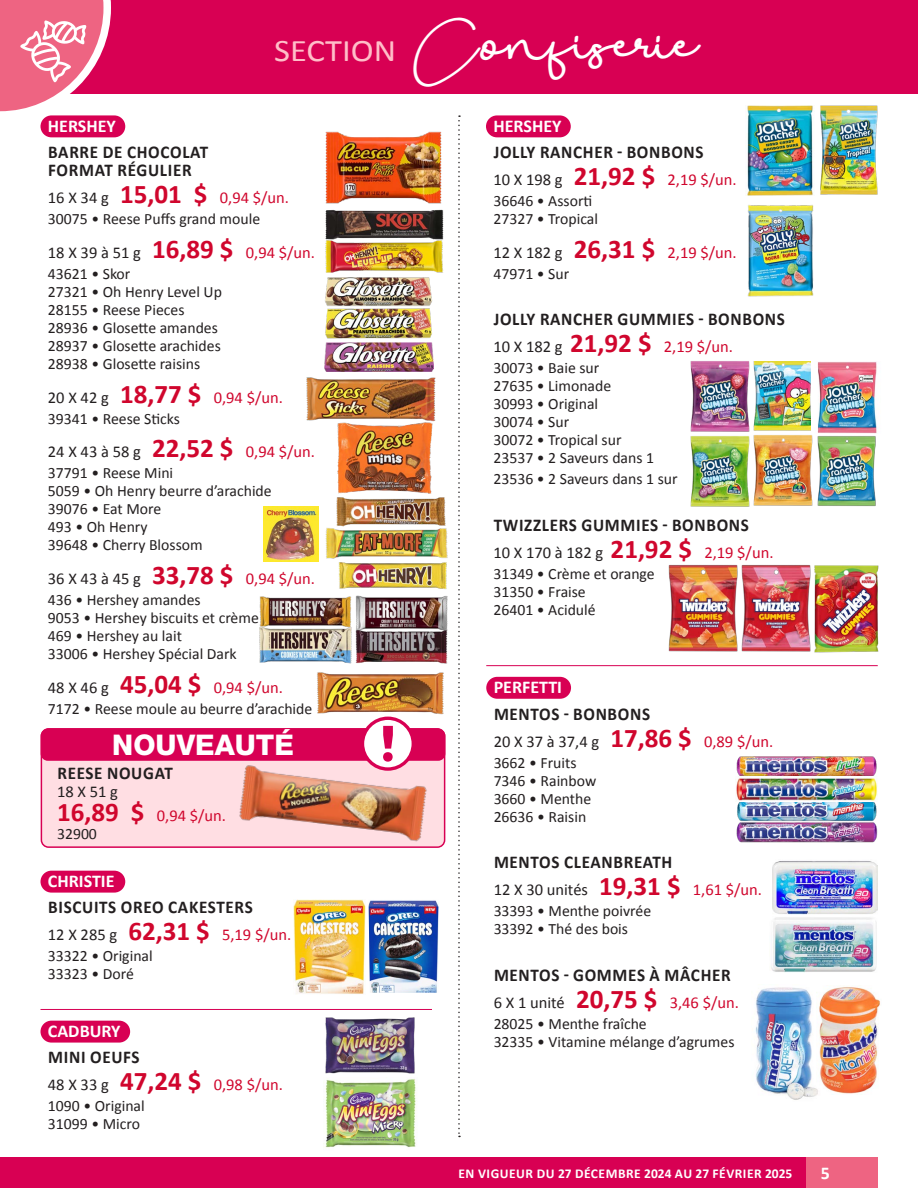
<style>
.page{position:relative;width:918px;height:1188px;background:#fff}
.page>*{position:absolute;margin:0;border:0;box-sizing:border-box;transform-origin:0 0}
.t1{font:36px "The Bohemian Free";color:#fff;scale:1.1 1}
.t2{font:800 28.5px "Helvetica Neue LT Pro";color:#fff}
.t3{font:700 18px/18px "Calibri";letter-spacing:.04em;color:#231f20;scale:.95 1}
.t4{font:700 18px "Calibri";color:#fff}
.t5{font:16.5px "Calibri";color:#d0062d}
.t6{font:16.5px "Calibri";color:#231f20}
.t7{font:15.75px "Calibri";color:#231f20}
.t8{font:700 13.5px "Calibri";letter-spacing:.04em;color:#fff}
.s1{color:#231f20}
.s2{font-weight:700;font-size:27px}
.s3{font-weight:700;font-size:27px;color:#d0062d}
.s4{color:#d0062d}
</style>
<div class="page">
<div style="left:41px;top:115px;width:84px;height:22px;background:#d80053;border-radius:11px"></div>
<div style="left:486px;top:677px;width:85px;height:22px;background:#d80053;border-radius:11px"></div>
<div style="left:41px;top:871px;width:84px;height:22px;background:#d80053;border-radius:11px"></div>
<div style="left:41px;top:1021px;width:89px;height:22px;background:#d80053;border-radius:11px"></div>
<hr style="left:40px;top:1009px;width:392px;height:1px;background:#d80053">
<hr style="left:486px;top:665px;width:392px;height:1px;background:#d80053">
<svg style="left:458px;top:115px;width:2px;height:1022px"></svg>
<div style="left:486px;top:115px;width:85px;height:22px;background:#d80053;border-radius:11px"></div>
<div style="left:0;top:0;width:918px;height:93px;background:#d80053"></div>
<svg style="left:0;top:0;width:111px;height:119px"></svg>
<img style="left:325px;top:131px;width:117px;height:73px">
<img style="left:325px;top:209px;width:119px;height:29px">
<img style="left:325px;top:238px;width:119px;height:35px">
<img style="left:325px;top:277px;width:107px;height:62px">
<img style="left:324px;top:342px;width:109px;height:30px">
<img style="left:306px;top:377px;width:130px;height:44px">
<img style="left:336px;top:497px;width:110px;height:30px">
<img style="left:325px;top:528px;width:123px;height:31px">
<img style="left:338px;top:562px;width:109px;height:27px">
<img style="left:264px;top:507px;width:54px;height:54px">
<img style="left:333px;top:405px;width:105px;height:105px">
<img style="left:259px;top:596px;width:93px;height:29px">
<img style="left:259px;top:625px;width:93px;height:39px">
<img style="left:355px;top:595px;width:93px;height:33px">
<img style="left:355px;top:628px;width:93px;height:36px">
<img style="left:317px;top:672px;width:127px;height:42px">
<img style="left:294px;top:900px;width:72px;height:94px">
<img style="left:323px;top:1080px;width:93px;height:68px">
<img style="left:325px;top:1017px;width:91px;height:63px">
<img style="left:747px;top:205px;width:67px;height:92px">
<img style="left:747px;top:106px;width:66px;height:89px">
<img style="left:820px;top:105px;width:58px;height:90px">
<img style="left:690px;top:361px;width:121px;height:146px">
<img style="left:817px;top:361px;width:60px;height:69px">
<img style="left:806px;top:430px;width:71px;height:77px">
<img style="left:668px;top:565px;width:58px;height:87px">
<img style="left:726px;top:565px;width:85px;height:87px">
<img style="left:814px;top:565px;width:65px;height:88px">
<img style="left:737px;top:802px;width:140px;height:19px">
<img style="left:736px;top:756px;width:142px;height:45px">
<img style="left:736px;top:821px;width:142px;height:22px">
<img style="left:771px;top:917px;width:106px;height:56px">
<img style="left:772px;top:861px;width:106px;height:54px">
<img style="left:755px;top:987px;width:61px;height:113px">
<img style="left:816px;top:987px;width:64px;height:108px">
<img style="left:369px;top:900px;width:70px;height:93px">
<div style="left:41px;top:729px;width:404px;height:118px;background:#ffdee3;border-radius:7px"></div>
<div style="left:41px;top:729px;width:404px;height:32px;background:#d80053;border-radius:7px"></div>
<div style="left:41px;top:728px;width:404px;height:120px;border:2px solid #d80053;border-radius:7px"></div>
<div style="left:362px;top:718px;width:51px;height:51px;background:#fff;border-radius:50%"></div>
<div style="left:361px;top:717px;width:54px;height:54px;border:3px solid #d80053;border-radius:50%"></div>
<svg style="left:383px;top:726px;width:10px;height:36px"></svg>
<img style="left:239px;top:763px;width:188px;height:79px">
<div style="left:0;top:1158px;width:809px;height:30px;background:#d80053"></div>
<div style="left:806px;top:1158px;width:72px;height:30px;background:#ee6482"></div>
<p class="t1" style="left:274px;top:22px;width:387px"><sub>SECTION</sub> <sub>C</sub>onfiserie</p>
<p class="t4" style="left:48px;top:114px;width:70px">HERSHEY</p>
<p class="t3" style="left:48px;top:143px;width:170px">BARRE DE CHOCOLAT<br>FORMAT RÉGULIER</p>
<p class="t5" style="left:48px;top:187px;width:243px"><span class="s1">16 X 34 g</span> <span class="s2">15,01 $</span> 0,94 $/un.</p>
<p class="t7" style="left:48px;top:209px;width:214px">30075 • Reese Puffs grand moule</p>
<p class="t6" style="left:48px;top:242px;width:269px">18 X 39 à 51 g <span class="s3">16,89 $</span> <span class="s4">0,94 $/un.</span></p>
<p class="t7" style="left:48px;top:264px;width:84px">43621 • Skor</p>
<p class="t7" style="left:48px;top:282px;width:176px">27321 • Oh Henry Level Up</p>
<p class="t7" style="left:48px;top:300px;width:138px">28155 • Reese Pieces</p>
<p class="t7" style="left:48px;top:318px;width:172px">28936 • Glosette amandes</p>
<p class="t7" style="left:48px;top:336px;width:174px">28937 • Glosette arachides</p>
<p class="t7" style="left:48px;top:354px;width:154px">28938 • Glosette raisins</p>
<p class="t5" style="left:48px;top:387px;width:237px"><span class="s1">20 X 42 g</span> <span class="s2">18,77 $</span> 0,94 $/un.</p>
<p class="t7" style="left:48px;top:409px;width:134px">39341 • Reese Sticks</p>
<p class="t6" style="left:48px;top:442px;width:269px">24 X 43 à 58 g <span class="s3">22,52 $</span> <span class="s4">0,94 $/un.</span></p>
<p class="t7" style="left:48px;top:463px;width:127px">37791 • Reese Mini</p>
<p class="t7" style="left:48px;top:481px;width:225px">5059 • Oh Henry beurre d’arachide</p>
<p class="t7" style="left:48px;top:499px;width:115px">39076 • Eat More</p>
<p class="t7" style="left:48px;top:517px;width:101px">493 • Oh Henry</p>
<p class="t7" style="left:48px;top:535px;width:156px">39648 • Cherry Blossom</p>
<p class="t6" style="left:48px;top:568px;width:269px">36 X 43 à 45 g <span class="s3">33,78 $</span> <span class="s4">0,94 $/un.</span></p>
<p class="t7" style="left:48px;top:590px;width:154px">436 • Hershey amandes</p>
<p class="t7" style="left:48px;top:608px;width:213px">9053 • Hershey biscuits et crème</p>
<p class="t7" style="left:48px;top:626px;width:136px">469 • Hershey au lait</p>
<p class="t7" style="left:48px;top:644px;width:190px">33006 • Hershey Spécial Dark</p>
<p class="t5" style="left:48px;top:677px;width:237px"><span class="s1">48 X 46 g</span> <span class="s2">45,04 $</span> 0,94 $/un.</p>
<p class="t7" style="left:48px;top:699px;width:266px">7172 • Reese moule au beurre d’arachide</p>
<p class="t2" style="left:112px;top:728px;width:183px">NOUVEAUTÉ</p>
<p class="t3" style="left:57px;top:764px;width:123px">REESE NOUGAT</p>
<p class="t6" style="left:57px;top:781px;width:62px">18 X 51 g</p>
<p class="t5" style="left:57px;top:805px;width:170px"><span class="s2">16,89 $</span> 0,94 $/un.</p>
<p class="t7" style="left:57px;top:824px;width:41px">32900</p>
<p class="t4" style="left:48px;top:870px;width:68px">CHRISTIE</p>
<p class="t3" style="left:48px;top:898px;width:217px">BISCUITS OREO CAKESTERS</p>
<p class="t5" style="left:48px;top:925px;width:245px"><span class="s1">12 X 285 g</span> <span class="s2">62,31 $</span> 5,19 $/un.</p>
<p class="t7" style="left:48px;top:946px;width:106px">33322 • Original</p>
<p class="t7" style="left:48px;top:964px;width:88px">33323 • Doré</p>
<p class="t4" style="left:48px;top:1020px;width:74px">CADBURY</p>
<p class="t3" style="left:48px;top:1048px;width:98px">MINI OEUFS</p>
<p class="t5" style="left:48px;top:1074px;width:237px"><span class="s1">48 X 33 g</span> <span class="s2">47,24 $</span> 0,98 $/un.</p>
<p class="t7" style="left:48px;top:1096px;width:98px">1090 • Original</p>
<p class="t7" style="left:48px;top:1114px;width:94px">31099 • Micro</p>
<p class="t4" style="left:493px;top:114px;width:70px">HERSHEY</p>
<p class="t3" style="left:494px;top:143px;width:222px">JOLLY RANCHER - BONBONS</p>
<p class="t5" style="left:493px;top:169px;width:245px"><span class="s1">10 X 198 g</span> <span class="s2">21,92 $</span> 2,19 $/un.</p>
<p class="t7" style="left:493px;top:191px;width:100px">36646 • Assorti</p>
<p class="t7" style="left:493px;top:209px;width:106px">27327 • Tropical</p>
<p class="t5" style="left:493px;top:242px;width:245px"><span class="s1">12 X 182 g</span> <span class="s2">26,31 $</span> 2,19 $/un.</p>
<p class="t7" style="left:493px;top:264px;width:77px">47971 • Sur</p>
<p class="t3" style="left:494px;top:310px;width:308px">JOLLY RANCHER GUMMIES - BONBONS</p>
<p class="t5" style="left:493px;top:337px;width:241px"><span class="s1">10 X 182 g</span> <span class="s2">21,92 $</span> 2,19 $/un.</p>
<p class="t7" style="left:493px;top:358px;width:107px">30073 • Baie sur</p>
<p class="t7" style="left:493px;top:376px;width:119px">27635 • Limonade</p>
<p class="t7" style="left:493px;top:394px;width:106px">30993 • Original</p>
<p class="t7" style="left:493px;top:412px;width:77px">30074 • Sur</p>
<p class="t7" style="left:493px;top:430px;width:130px">30072 • Tropical sur</p>
<p class="t7" style="left:493px;top:448px;width:162px">23537 • 2 Saveurs dans 1</p>
<p class="t7" style="left:493px;top:469px;width:186px">23536 • 2 Saveurs dans 1 sur</p>
<p class="t3" style="left:494px;top:516px;width:270px">TWIZZLERS GUMMIES - BONBONS</p>
<p class="t6" style="left:493px;top:542px;width:282px">10 X 170 à 182 g <span class="s3">21,92 $</span> <span class="s4">2,19 $/un.</span></p>
<p class="t7" style="left:493px;top:564px;width:163px">31349 • Crème et orange</p>
<p class="t7" style="left:493px;top:582px;width:94px">31350 • Fraise</p>
<p class="t7" style="left:493px;top:600px;width:104px">26401 • Acidulé</p>
<p class="t4" style="left:494px;top:676px;width:70px">PERFETTI</p>
<p class="t3" style="left:494px;top:705px;width:166px">MENTOS - BONBONS</p>
<p class="t6" style="left:494px;top:731px;width:281px">20 X 37 à 37,4 g <span class="s3">17,86 $</span> <span class="s4">0,89 $/un.</span></p>
<p class="t7" style="left:494px;top:752px;width:84px">3662 • Fruits</p>
<p class="t7" style="left:494px;top:770px;width:104px">7346 • Rainbow</p>
<p class="t7" style="left:494px;top:788px;width:99px">3660 • Menthe</p>
<p class="t7" style="left:494px;top:806px;width:94px">26636 • Raisin</p>
<p class="t3" style="left:494px;top:853px;width:189px">MENTOS CLEANBREATH</p>
<p class="t6" style="left:494px;top:879px;width:270px">12 X 30 unités <span class="s3">19,31 $</span> <span class="s4">1,61 $/un.</span></p>
<p class="t7" style="left:494px;top:901px;width:159px">33393 • Menthe poivrée</p>
<p class="t7" style="left:494px;top:919px;width:136px">33392 • Thé des bois</p>
<p class="t3" style="left:494px;top:966px;width:251px">MENTOS - GOMMES À MÂCHER</p>
<p class="t5" style="left:494px;top:992px;width:247px"><span class="s1">6 X 1 unité</span> <span class="s2">20,75 $</span> 3,46 $/un.</p>
<p class="t7" style="left:494px;top:1013px;width:155px">28025 • Menthe fraîche</p>
<p class="t7" style="left:494px;top:1031px;width:242px">32335 • Vitamine mélange d’agrumes</p>
<p class="t8" style="left:459px;top:1165px;width:335px">EN VIGUEUR DU 27 DÉCEMBRE 2024 AU 27 FÉVRIER 2025</p>
<p class="t4" style="left:821px;top:1161px;width:11px">5</p>
</div>
